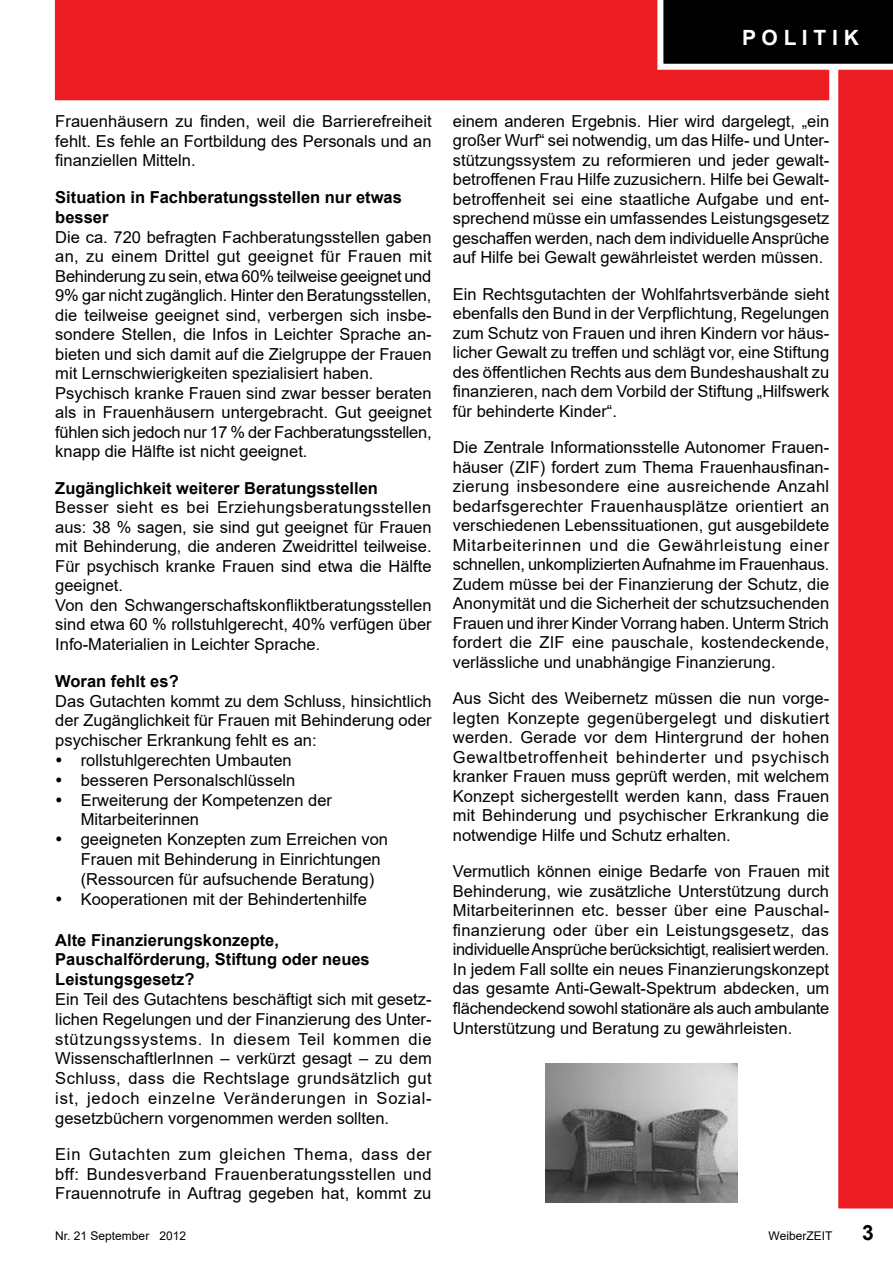
<style>
.page{position:relative;width:893px;height:1263px;background:#fff}
.page>*{position:absolute;margin:0;border:0;box-sizing:border-box;transform-origin:0 0}
.t1{font:700 21px "Arial";color:#fff}
.t2{font:700 21px "Arial";color:#000}
.t3{font:16.5px/19.5px "Arial";color:#000;text-align:justify}
.t4{font:700 16.5px/19.8px "Arial";color:#000}
.t5{font:12px "Arial";color:#000}
</style>
<div class="page">
<div style="left:54px;top:0;width:775px;height:101px;background:#ed1d24"></div>
<svg style="left:829px;top:70px;width:64px;height:1139px"></svg>
<svg style="left:657px;top:0;width:236px;height:70px;background:#1e1c1c"></svg>
<img style="left:545px;top:1064px;width:192px;height:139px">
<p class="t1" style="left:742px;top:23px;width:119px">P O L I T I K</p>
<p class="t3" style="left:55px;top:111px;width:378px">Frauenhäusern zu finden, weil die Barrierefreiheit fehlt. Es fehle an Fortbildung des Personals und an finanziellen Mitteln.</p>
<h2 class="t4" style="left:55px;top:188px;width:348px">Situation in Fachberatungsstellen nur etwas besser</h2>
<p class="t3" style="left:55px;top:227px;width:378px">Die ca. 720 befragten Fachberatungsstellen gaben an, zu einem Drittel gut geeignet für Frauen mit Behinderung zu sein, etwa 60% teilweise geeignet und 9% gar nicht zugänglich. Hinter den Beratungsstellen, die teilweise geeignet sind, verbergen sich insbe&shy;sondere Stellen, die Infos in Leichter Sprache an&shy;bieten und sich damit auf die Zielgruppe der Frauen mit Lernschwierigkeiten spezialisiert haben.</p>
<p class="t3" style="left:55px;top:383px;width:378px">Psychisch kranke Frauen sind zwar besser beraten als in Frauenhäusern untergebracht. Gut geeignet fühlen sich jedoch nur 17 % der Fachberatungsstellen, knapp die Hälfte ist nicht geeignet.</p>
<h2 class="t4" style="left:55px;top:478px;width:324px">Zugänglichkeit weiterer Beratungsstellen</h2>
<p class="t3" style="left:55px;top:498px;width:378px">Besser sieht es bei Erziehungsberatungsstellen aus: 38 % sagen, sie sind gut geeignet für Frauen mit Behinderung, die anderen Zweidrittel teilweise.<br>Für psychisch kranke Frauen sind etwa die Hälfte geeignet.</p>
<p class="t3" style="left:55px;top:595px;width:378px">Von den Schwangerschaftskonfliktberatungsstellen sind etwa 60 % rollstuhlgerecht, 40% verfügen über Info-Materialien in Leichter Sprache.</p>
<h2 class="t4" style="left:55px;top:671px;width:125px">Woran fehlt es?</h2>
<p class="t3" style="left:55px;top:691px;width:378px">Das Gutachten kommt zu dem Schluss, hinsichtlich der Zugänglichkeit für Frauen mit Behinderung oder psychischer Erkrankung fehlt es an:</p>
<p class="t3" style="left:81px;top:750px;width:212px">rollstuhlgerechten Umbauten</p>
<p class="t3" style="left:81px;top:770px;width:216px">besseren Personalschlüsseln</p>
<p class="t3" style="left:81px;top:790px;width:253px">Erweiterung der Kompetenzen der<br>Mitarbeiterinnen</p>
<p class="t3" style="left:81px;top:829px;width:309px;text-align:left">geeigneten Konzepten zum Erreichen von<br>Frauen mit Behinderung in Einrichtungen (Ressourcen für aufsuchende Beratung)</p>
<p class="t3" style="left:81px;top:889px;width:288px">Kooperationen mit der Behindertenhilfe</p>
<h2 class="t4" style="left:55px;top:930px;width:316px">Alte Finanzierungskonzepte,<br>Pauschalförderung, Stiftung oder neues<br>Leistungsgesetz?</h2>
<p class="t3" style="left:55px;top:989px;width:378px">Ein Teil des Gutachtens beschäftigt sich mit gesetz&shy;lichen Regelungen und der Finanzierung des Unter&shy;stützungssystems. In diesem Teil kommen die WissenschaftlerInnen – verkürzt gesagt – zu dem Schluss, dass die Rechtslage grundsätzlich gut ist, jedoch einzelne Veränderungen in Sozial&shy;gesetzbüchern vorgenommen werden sollten.</p>
<p class="t3" style="left:55px;top:1144px;width:378px">Ein Gutachten zum gleichen Thema, dass der bff: Bundesverband Frauenberatungsstellen und Frauennotrufe in Auftrag gegeben hat, kommt zu</p>
<p class="t3" style="left:453px;top:111px;width:378px">einem anderen Ergebnis. Hier wird dargelegt, „ein großer Wurf“ sei notwendig, um das Hilfe- und Unter&shy;stützungssystem zu reformieren und jeder gewalt&shy;betroffenen Frau Hilfe zuzusichern. Hilfe bei Gewalt&shy;betroffenheit sei eine staatliche Aufgabe und ent&shy;sprechend müsse ein umfassendes Leistungsgesetz geschaffen werden, nach dem individuelle Ansprüche auf Hilfe bei Gewalt gewährleistet werden müssen.</p>
<p class="t3" style="left:453px;top:284px;width:378px">Ein Rechtsgutachten der Wohlfahrtsverbände sieht ebenfalls den Bund in der Verpflichtung, Regelungen zum Schutz von Frauen und ihren Kindern vor häus&shy;licher Gewalt zu treffen und schlägt vor, eine Stiftung des öffentlichen Rechts aus dem Bundeshaushalt zu finanzieren, nach dem Vorbild der Stiftung „Hilfswerk für behinderte Kinder“.</p>
<p class="t3" style="left:453px;top:438px;width:378px">Die Zentrale Informationsstelle Autonomer Frauen&shy;häuser (ZIF) fordert zum Thema Frauenhausfinan&shy;zierung insbesondere eine ausreichende Anzahl bedarfsgerechter Frauenhausplätze orientiert an verschiedenen Lebenssituationen, gut ausgebildete Mitarbeiterinnen und die Gewährleistung einer schnellen, unkomplizierten Aufnahme im Frauenhaus.<br>Zudem müsse bei der Finanzierung der Schutz, die Anonymität und die Sicherheit der schutzsuchenden Frauen und ihrer Kinder Vorrang haben. Unterm Strich fordert die ZIF eine pauschale, kostendeckende, verlässliche und unabhängige Finanzierung.</p>
<p class="t3" style="left:453px;top:689px;width:378px">Aus Sicht des Weibernetz müssen die nun vorge&shy;legten Konzepte gegenübergelegt und diskutiert werden. Gerade vor dem Hintergrund der hohen Gewaltbetroffenheit behinderter und psychisch kranker Frauen muss geprüft werden, mit welchem Konzept sichergestellt werden kann, dass Frauen mit Behinderung und psychischer Erkrankung die notwendige Hilfe und Schutz erhalten.</p>
<p class="t3" style="left:453px;top:862px;width:378px">Vermutlich können einige Bedarfe von Frauen mit Behinderung, wie zusätzliche Unterstützung durch Mitarbeiterinnen etc. besser über eine Pauschal&shy;finanzierung oder über ein Leistungsgesetz, das individuelle Ansprüche berücksichtigt, realisiert werden.<br>In jedem Fall sollte ein neues Finanzierungskonzept das gesamte Anti-Gewalt-Spektrum abdecken, um flächendeckend sowohl stationäre als auch ambulante Unterstützung und Beratung zu gewährleisten.</p>
<p class="t5" style="left:55px;top:1228px;width:132px">Nr. 21 September 2012</p>
<p class="t5" style="left:768px;top:1228px;width:65px">WeiberZEIT</p>
<p class="t2" style="left:862px;top:1218px;width:13px">3</p>
</div>
